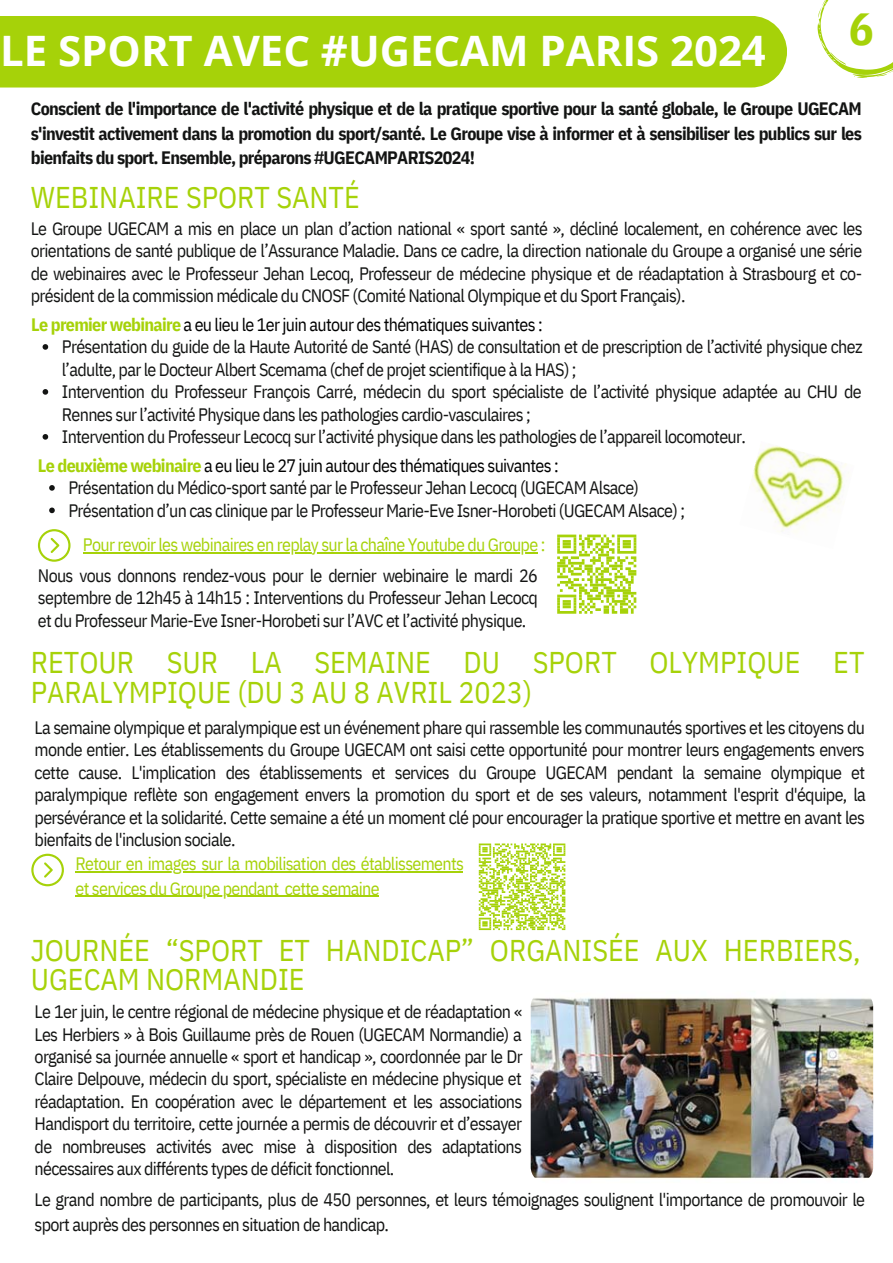
<style>
.page{position:relative;width:893px;height:1263px;background:#fff}
.page>*{position:absolute;margin:0;border:0;box-sizing:border-box;transform-origin:0 0}
.t1{font:700 45px "IBM Plex Sans Cond";color:#a6d209}
.t2{font:700 42px "Open Sans";color:#fff}
.t3{font:30px/29.2px "IBM Plex Sans Cond";color:#a6d209}
.t4{font:18px/22.5px "IBM Plex Sans Cond";letter-spacing:-.04em;color:#131413;text-align:justify}
.t5{font:700 18px/24.8px "IBM Plex Sans Cond";letter-spacing:-.04em;color:#131413;text-align:justify}
.t6{font:18px/24.8px "IBM Plex Sans Cond";letter-spacing:-.04em;color:#a6d209}
.t7{font:18px "IBM Plex Sans Cond";letter-spacing:-.04em;color:#000}
.s1{font-weight:700;color:#a6d209}
</style>
<div class="page">
<div style="left:0;top:16px;width:787px;height:72px;background:#a6d209"></div>
<svg style="left:817px;top:0;width:76px;height:78px"></svg>
<svg style="left:38px;top:529px;width:33px;height:33px"></svg>
<img style="left:751px;top:446px;width:96px;height:86px">
<svg style="left:31px;top:854px;width:33px;height:32px"></svg>
<svg style="left:43px;top:344px;width:5px;height:6px"></svg>
<svg style="left:43px;top:389px;width:5px;height:6px"></svg>
<svg style="left:43px;top:434px;width:5px;height:6px"></svg>
<svg style="left:49px;top:485px;width:6px;height:6px"></svg>
<svg style="left:49px;top:508px;width:6px;height:5px"></svg>
<hr style="left:83px;top:552px;width:454px;height:2px;background:#a6d209">
<hr style="left:76px;top:871px;width:387px;height:1px;background:#a6d209">
<hr style="left:76px;top:896px;width:202px;height:1px;background:#a6d209">
<hr style="left:285px;top:896px;width:94px;height:1px;background:#a6d209">
<img style="left:531px;top:991px;width:342px;height:192px;border-radius:16px">
<svg style="left:478px;top:843px;width:88px;height:88px"></svg>
<svg style="left:479px;top:844px;width:86px;height:86px"></svg>
<svg style="left:557px;top:535px;width:79px;height:79px"></svg>
<h2 class="t2" style="left:0;top:21px;width:767px">LE SPORT AVEC #UGECAM PARIS 2024</h2>
<h1 class="t1" style="left:849px;top:-1px;width:26px">6</h1>
<p class="t5" style="left:31px;top:96px;width:832px">Conscient de l'importance de l'activité physique et de la pratique sportive pour la santé globale, le Groupe UGECAM s'investit activement dans la promotion du sport/santé. Le Groupe vise à informer et à sensibiliser les publics sur les bienfaits du sport. Ensemble, préparons #UGECAMPARIS2024!</p>
<h3 class="t3" style="left:31px;top:182px;width:330px">WEBINAIRE SPORT SANTÉ</h3>
<p class="t4" style="left:31px;top:217px;width:833px">Le Groupe UGECAM a mis en place un plan d’action national « sport santé », décliné localement, en cohérence avec les orientations de santé publique de l’Assurance Maladie. Dans ce cadre, la direction nationale du Groupe a organisé une série de webinaires avec le Professeur Jehan Lecoq, Professeur de médecine physique et de réadaptation à Strasbourg et co&shy;président de la commission médicale du CNOSF (Comité National Olympique et du Sport Français).</p>
<p class="t7" style="left:31px;top:312px;width:513px"><span class="s1">Le premier webinaire</span> a eu lieu le 1er juin autour des thématiques suivantes :</p>
<p class="t4" style="left:62px;top:335px;width:802px;text-align:left">Présentation du guide de la Haute Autorité de Santé (HAS) de consultation et de prescription de l’activité physique chez l’adulte, par le Docteur Albert Scemama (chef de projet scientifique à la HAS) ;<br>Intervention du Professeur François Carré, médecin du sport spécialiste de l’activité physique adaptée au CHU de Rennes sur l’activité Physique dans les pathologies cardio-vasculaires ;<br>Intervention du Professeur Lecocq sur l’activité physique dans les pathologies de l’appareil locomoteur.</p>
<p class="t7" style="left:38px;top:453px;width:522px"><span class="s1">Le deuxième webinaire</span> a eu lieu le 27 juin autour des thématiques suivantes :</p>
<p class="t4" style="left:68px;top:476px;width:618px">Présentation du Médico-sport santé par le Professeur Jehan Lecocq (UGECAM Alsace)<br>Présentation d’un cas clinique par le Professeur Marie-Eve Isner-Horobeti (UGECAM Alsace) ;</p>
<p class="t6" style="left:83px;top:532px;width:464px">Pour revoir les webinaires en replay sur la chaîne Youtube du Groupe :</p>
<p class="t4" style="left:38px;top:564px;width:502px">Nous vous donnons rendez-vous pour le dernier webinaire le mardi 26 septembre de 12h45 à 14h15 : Interventions du Professeur Jehan Lecocq et du Professeur Marie-Eve Isner-Horobeti sur l’AVC et l’activité physique.</p>
<h3 class="t3" style="left:31px;top:647px;width:835px">RETOUR SUR LA SEMAINE DU SPORT OLYMPIQUE ET<br>PARALYMPIQUE (DU 3 AU 8 AVRIL 2023)</h3>
<p class="t4" style="left:35px;top:716px;width:833px">La semaine olympique et paralympique est un événement phare qui rassemble les communautés sportives et les citoyens du monde entier. Les établissements du Groupe UGECAM ont saisi cette opportunité pour montrer leurs engagements envers cette cause. L'implication des établissements et services du Groupe UGECAM pendant la semaine olympique et paralympique reflète son engagement envers la promotion du sport et de ses valeurs, notamment l'esprit d'équipe, la persévérance et la solidarité. Cette semaine a été un moment clé pour encourager la pratique sportive et mettre en avant les bienfaits de l'inclusion sociale.</p>
<p class="t6" style="left:76px;top:851px;width:390px">Retour en images sur la mobilisation des établissements et services du Groupe pendant cette semaine</p>
<h3 class="t3" style="left:31px;top:935px;width:831px">JOURNÉE “SPORT ET HANDICAP” ORGANISÉE AUX HERBIERS,<br>UGECAM NORMANDIE</h3>
<p class="t4" style="left:35px;top:1000px;width:489px">Le 1er juin, le centre régional de médecine physique et de réadaptation « Les Herbiers » à Bois Guillaume près de Rouen (UGECAM Normandie) a organisé sa journée annuelle « sport et handicap », coordonnée par le Dr Claire Delpouve, médecin du sport, spécialiste en médecine physique et réadaptation. En coopération avec le département et les associations Handisport du territoire, cette journée a permis de découvrir et d’essayer de nombreuses activités avec mise à disposition des adaptations nécessaires aux différents types de déficit fonctionnel.</p>
<p class="t4" style="left:35px;top:1187px;width:832px;line-height:24.8px">Le grand nombre de participants, plus de 450 personnes, et leurs témoignages soulignent l'importance de promouvoir le sport auprès des personnes en situation de handicap.</p>
</div>
